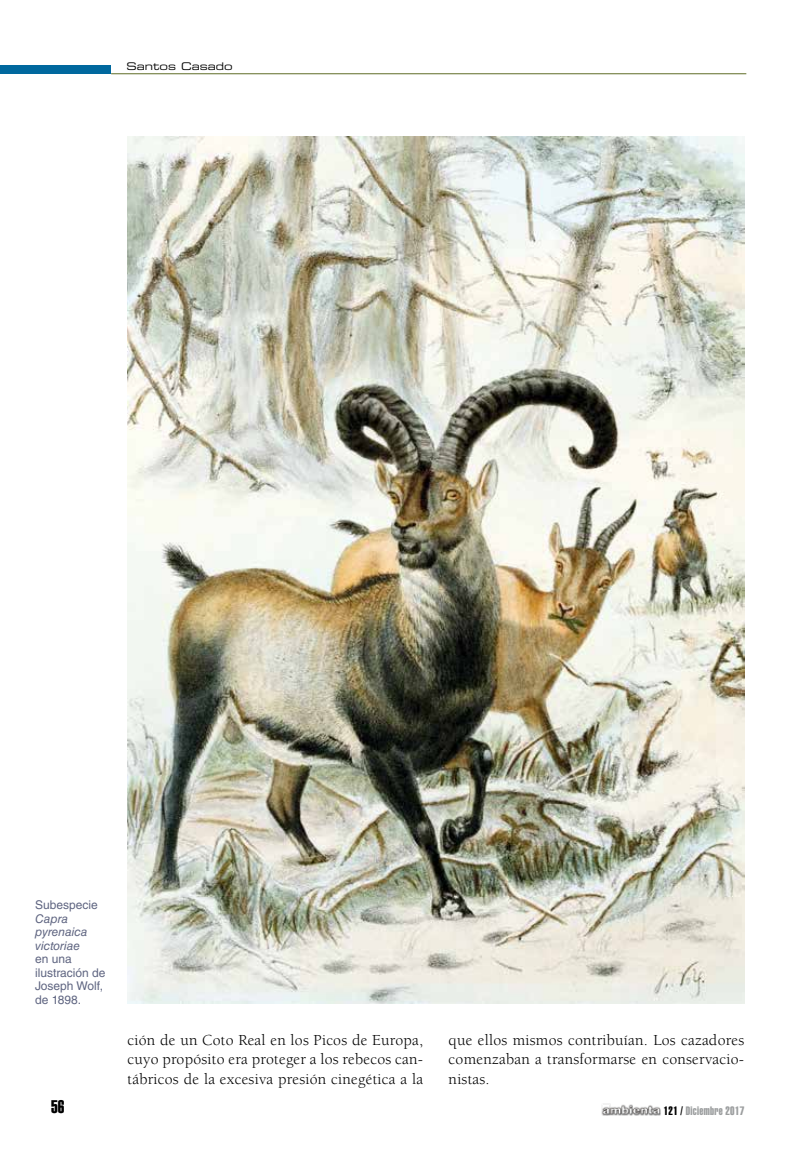
<style>
.page{position:relative;width:808px;height:1149px;background:#fff}
.page>*{position:absolute;margin:0;border:0;box-sizing:border-box;transform-origin:0 0}
.t1{font:18px "Helvetica LT Std Extra Comp";color:#000}
.t2{font:15.75px/19.5px "Berkeley Std";letter-spacing:.015em;color:#000;text-align:justify}
.t3{font:12px/13.5px "Helvetica LT Std";color:#5f6581}
.t4{font:italic 12px/13.5px "Helvetica LT Std";color:#5f6581}
.t5{font:12px "Helvetica LT Std Extra Comp";letter-spacing:.025em;color:#9c9e9f}
.t6{font:10.5px "Eurostile LT Std Ex 2";color:#000}
.s1{color:#000}
</style>
<div class="page">
<div style="left:0;top:65px;width:111px;height:9px;background:#00689e"></div>
<hr style="left:111px;top:73px;width:635px;height:1px;background:#5f6d27">
<img style="left:601px;top:1103px;width:60px;height:13px">
<img style="left:128px;top:136px;width:616px;height:867px">
<p class="t6" style="left:126px;top:59px;width:108px">Santos Casado</p>
<p class="t3" style="left:35px;top:897px;width:64px">Subespecie</p>
<p class="t4" style="left:35px;top:911px;width:54px">Capra pyrenaica victoriae</p>
<p class="t3" style="left:35px;top:951px;width:72px">en una ilustración de<br>Joseph Wolf, de 1898.</p>
<p class="t2" style="left:128px;top:1030px;width:297px">ción de un Coto Real en los Picos de Europa, cuyo propósito era proteger a los rebecos can&shy;tábricos de la excesiva presión cinegética a la</p>
<p class="t2" style="left:449px;top:1030px;width:297px">que ellos mismos contribuían. Los cazadores comenzaban a transformarse en conservacio&shy;nistas.</p>
<p class="t1" style="left:51px;top:1095px;width:15px">56</p>
<p class="t5" style="left:664px;top:1103px;width:82px"><span class="s1">121 /</span> Diciembre 2017</p>
</div>
